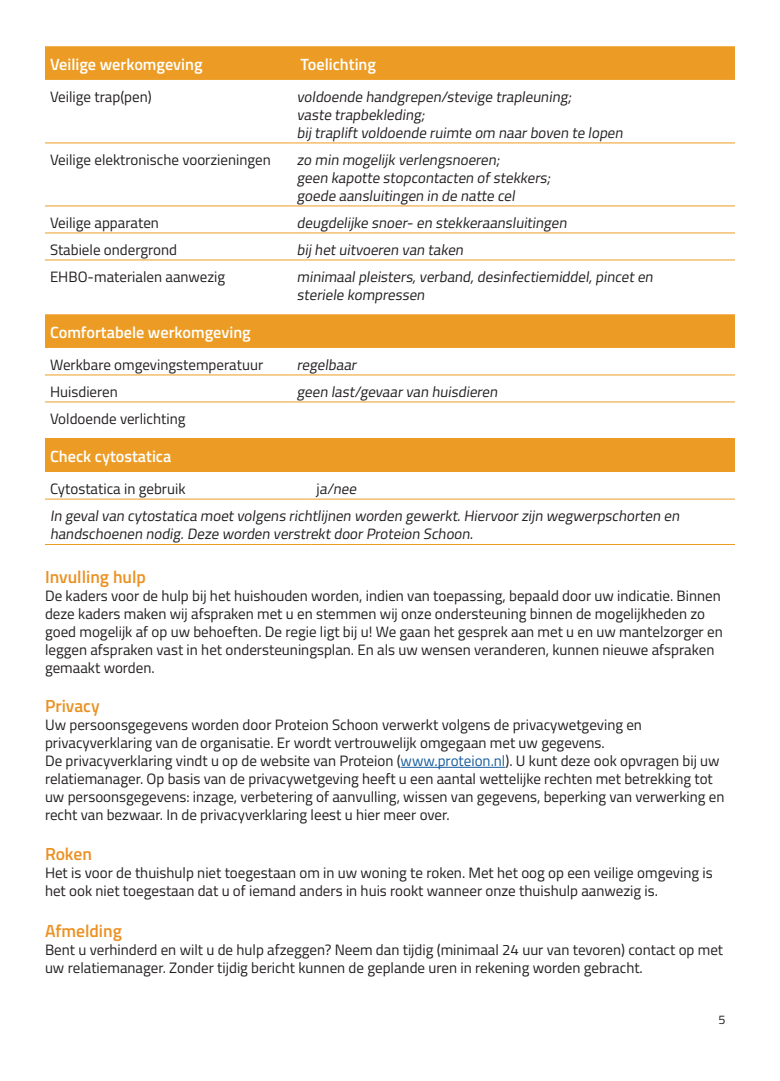
<style>
.page{position:relative;width:780px;height:1081px;background:#fff}
.page>*{position:absolute;margin:0;border:0;box-sizing:border-box;transform-origin:0 0}
.t1{font:600 17.5px "Titillium Web";color:#eb9123}
.t2{font:600 16.25px "Titillium Web";color:#fff}
.t3{font:15px/18px "Titillium Web";color:#231f20}
.t4{font:12.5px "Titillium Web";color:#231f20}
.s1{color:#175d9e}
</style>
<div class="page">
<hr style="left:400px;top:767px;width:105px;height:1px;background:#175d9e">
<div style="left:45px;top:314px;width:690px;height:34px;background:#ec9c24"></div>
<hr style="left:45px;top:375px;width:247px;height:1px;background:#ec9c24">
<hr style="left:292px;top:375px;width:443px;height:1px;background:#ec9c24">
<hr style="left:45px;top:402px;width:247px;height:1px;background:#ec9c24">
<hr style="left:292px;top:402px;width:443px;height:1px;background:#ec9c24">
<div style="left:45px;top:46px;width:690px;height:34px;background:#ec9c24"></div>
<hr style="left:45px;top:143px;width:247px;height:1px;background:#ec9c24">
<hr style="left:295px;top:143px;width:440px;height:1px;background:#ec9c24">
<hr style="left:45px;top:206px;width:247px;height:1px;background:#ec9c24">
<hr style="left:295px;top:206px;width:440px;height:1px;background:#ec9c24">
<hr style="left:45px;top:233px;width:247px;height:1px;background:#ec9c24">
<hr style="left:295px;top:233px;width:440px;height:1px;background:#ec9c24">
<hr style="left:45px;top:260px;width:247px;height:1px;background:#ec9c24">
<hr style="left:295px;top:260px;width:440px;height:1px;background:#ec9c24">
<div style="left:45px;top:438px;width:690px;height:34px;background:#ec9c24"></div>
<hr style="left:45px;top:499px;width:266px;height:1px;background:#ec9c24">
<hr style="left:311px;top:499px;width:424px;height:1px;background:#ec9c24">
<hr style="left:45px;top:544px;width:266px;height:1px;background:#ec9c24">
<hr style="left:311px;top:544px;width:424px;height:1px;background:#ec9c24">
<p class="t2" style="left:50px;top:52px;width:154px">Veilige werkomgeving</p>
<p class="t2" style="left:300px;top:52px;width:77px">Toelichting</p>
<p class="t3" style="left:50px;top:87px;width:103px">Veilige trap(pen)</p>
<p class="t3" style="left:297px;top:87px;width:279px">voldoende handgrepen/stevige trapleuning;</p>
<p class="t3" style="left:297px;top:105px;width:132px">vaste trapbekleding;</p>
<p class="t3" style="left:297px;top:123px;width:330px">bij trapliftvoldoende ruimte om naarboven te lopen</p>
<p class="t3" style="left:50px;top:150px;width:222px">Veilige elektronische voorzieningen</p>
<p class="t3" style="left:297px;top:150px;width:207px">zo min mogelijk verlengsnoeren;</p>
<p class="t3" style="left:297px;top:168px;width:258px">geen kapotte stopcontacten ofstekkers;</p>
<p class="t3" style="left:297px;top:186px;width:222px">goede aansluitingen in de natte cel</p>
<p class="t3" style="left:50px;top:213px;width:110px">Veilige apparaten</p>
<p class="t3" style="left:297px;top:213px;width:274px">deugdelijke snoer- en stekkeraansluitingen</p>
<p class="t3" style="left:50px;top:240px;width:129px">Stabiele ondergrond</p>
<p class="t3" style="left:297px;top:240px;width:171px">bij hetuitvoeren van taken</p>
<p class="t3" style="left:50px;top:267px;width:177px">EHBO-materialen aanwezig</p>
<p class="t3" style="left:297px;top:267px;width:360px">minimaalpleisters,verband,desinfectiemiddel,pinceten</p>
<p class="t3" style="left:297px;top:285px;width:132px">steriele kompressen</p>
<p class="t2" style="left:50px;top:320px;width:202px">Comfortabele werkomgeving</p>
<p class="t3" style="left:50px;top:355px;width:215px">Werkbare omgevingstemperatuur</p>
<p class="t3" style="left:297px;top:355px;width:64px">regelbaar</p>
<p class="t3" style="left:50px;top:382px;width:69px">Huisdieren</p>
<p class="t3" style="left:297px;top:382px;width:205px">geen last/gevaarvan huisdieren</p>
<p class="t3" style="left:50px;top:409px;width:137px">Voldoende verlichting</p>
<p class="t2" style="left:50px;top:444px;width:123px">Check cytostatica</p>
<p class="t3" style="left:50px;top:479px;width:137px">Cytostatica in gebruik</p>
<p class="t3" style="left:316px;top:479px;width:44px">j a/nee</p>
<p class="t3" style="left:50px;top:506px;width:633px">In gevalvan cytostatica moetvolgens richtlij nen worden gewerkt.Hiervoorzij n wegwerpschorten en</p>
<p class="t3" style="left:50px;top:524px;width:427px">handschoenen nodig.Deze worden verstrektdoorProteion Schoon.</p>
<p class="t1" style="left:45px;top:563px;width:102px">Invulling hulp</p>
<p class="t3" style="left:45px;top:586px;width:679px">De kaders voor de hulp bij het huishouden worden, indien van toepassing, bepaald door uw indicatie. Binnen deze kaders maken wij afspraken met u en stemmen wij onze ondersteuning binnen de mogelijkheden zo goed mogelijk af op uw behoeften. De regie ligt bij u! We gaan het gesprek aan met u en uw mantelzorger en leggen afspraken vast in het ondersteuningsplan. En als uw wensen veranderen, kunnen nieuwe afspraken gemaakt worden.</p>
<p class="t1" style="left:45px;top:692px;width:56px">Privacy</p>
<p class="t3" style="left:45px;top:715px;width:598px">Uw persoonsgegevens worden door Proteion Schoon verwerkt volgens de privacywetgeving en</p>
<p class="t3" style="left:45px;top:733px;width:561px">privacyverklaring van de organisatie. Er wordt vertrouwelijk omgegaan met uw gegevens.</p>
<p class="t3" style="left:45px;top:751px;width:681px">De privacyverklaring vindt u op de website van Proteion (<span class="s1">www.proteion.nl</span>). U kunt deze ook opvragen bij uw relatiemanager. Op basis van de privacywetgeving heeft u een aantal wettelijke rechten met betrekking tot uw persoonsgegevens: inzage, verbetering of aanvulling, wissen van gegevens, beperking van verwerking en recht van bezwaar. In de privacyverklaring leest u hier meer over.</p>
<p class="t1" style="left:45px;top:841px;width:48px">Roken</p>
<p class="t3" style="left:45px;top:863px;width:669px">Het is voor de thuishulp niet toegestaan om in uw woning te roken. Met het oog op een veilige omgeving is</p>
<p class="t3" style="left:45px;top:881px;width:614px">het ook niet toegestaan dat u of iemand anders in huis rookt wanneer onze thuishulp aanwezig is.</p>
<p class="t1" style="left:45px;top:917px;width:78px">Afmelding</p>
<p class="t3" style="left:45px;top:940px;width:679px">Bent u verhinderd en wilt u de hulp afzeggen? Neem dan tijdig (minimaal 24 uur van tevoren) contact op met uw relatiemanager. Zonder tijdig bericht kunnen de geplande uren in rekening worden gebracht.</p>
<p class="t4" style="left:718px;top:1010px;width:8px">5</p>
</div>
